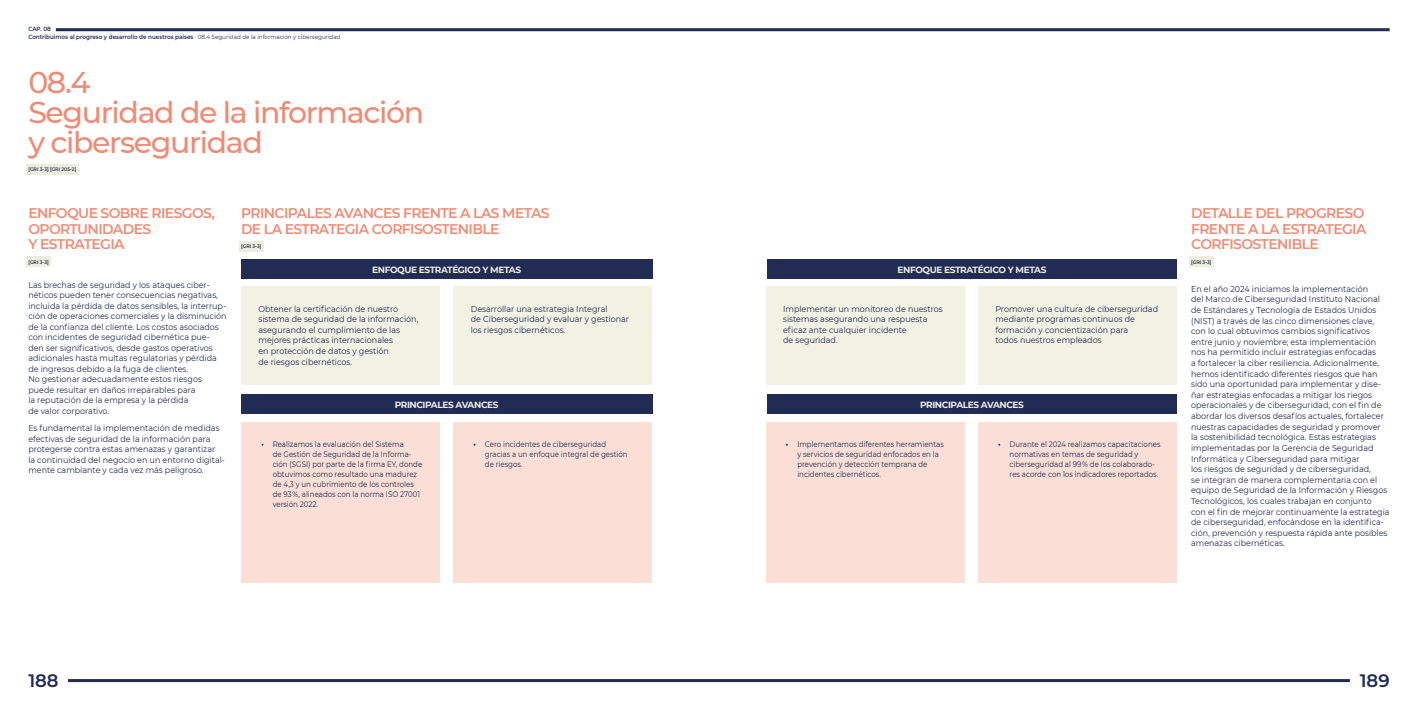
<style>
.page{position:relative;width:1418px;height:709px;background:#fff}
.page>*{position:absolute;margin:0;border:0;box-sizing:border-box;transform-origin:0 0}
.t1{font:500 30px/30px "Montserrat";letter-spacing:-.045em;color:#ee8b76}
.t2{font:600 18px "Montserrat";color:#222b53}
.t3{font:600 14px/15.5px "Montserrat";letter-spacing:-.045em;color:#ee8b76}
.t4{font:700 9px "Montserrat";letter-spacing:-.045em;color:#ececeb}
.t5{font:8.5px/10.6px "Montserrat";color:#222b53;scale:.94 1}
.t6{font:8px/10px "Montserrat";color:#222b53;scale:.88 1}
.t7{font:600 6px/8px "Montserrat";color:#222b53;scale:.94 1}
.t8{font:600 5px "Montserrat";color:#222b53;scale:.94 1}
.s1{font-weight:400}
.s2{font-weight:700}
</style>
<div class="page">
<hr style="left:56px;top:28px;width:1333px;height:3px;background:#222b53">
<hr style="left:68px;top:679px;width:1281px;height:3px;background:#222b53">
<div style="left:26px;top:164px;width:53px;height:10px;background:#ededdd"></div>
<div style="left:26px;top:257px;width:25px;height:10px;background:#ededdd"></div>
<div style="left:239px;top:241px;width:25px;height:10px;background:#ededdd"></div>
<div style="left:241px;top:286px;width:198px;height:99px;background:#f1f1e4"></div>
<div style="left:454px;top:286px;width:198px;height:99px;background:#f1f1e4"></div>
<div style="left:241px;top:422px;width:198px;height:161px;background:#fbdfd6"></div>
<div style="left:454px;top:422px;width:198px;height:161px;background:#fbdfd6"></div>
<div style="left:241px;top:260px;width:411px;height:19px;background:#222b53"></div>
<div style="left:241px;top:394px;width:411px;height:20px;background:#222b53"></div>
<div style="left:766px;top:286px;width:198px;height:99px;background:#f1f1e4"></div>
<div style="left:978px;top:286px;width:198px;height:99px;background:#f1f1e4"></div>
<div style="left:766px;top:422px;width:198px;height:161px;background:#fbdfd6"></div>
<div style="left:978px;top:422px;width:198px;height:161px;background:#fbdfd6"></div>
<div style="left:767px;top:260px;width:409px;height:19px;background:#222b53"></div>
<div style="left:767px;top:394px;width:409px;height:20px;background:#222b53"></div>
<div style="left:1188px;top:257px;width:25px;height:10px;background:#ededdd"></div>
<p class="t7" style="left:28px;top:25px;width:333px">CAP. 08<br>Contribuimos al progreso y desarrollo de nuestros países <span class="s1">· 08.4 Seguridad de la información y ciberseguridad</span></p>
<h1 class="t1" style="left:28px;top:66px;width:397px">08.4<br>Seguridad de la información y ciberseguridad</h1>
<p class="t8" style="left:28px;top:165px;width:52px">[GRI 3-3] [GRI 205-2]</p>
<h3 class="t3" style="left:28px;top:205px;width:188px">ENFOQUE SOBRE RIESGOS,<br>OPORTUNIDADES<br>Y ESTRATEGIA</h3>
<p class="t8" style="left:28px;top:258px;width:23px">[GRI 3-3]</p>
<p class="t5" style="left:28px;top:279px;width:212px">Las brechas de seguridad y los ataques ciber&shy;néticos pueden tener consecuencias negativas, incluida la pérdida de datos sensibles, la interrup&shy;ción de operaciones comerciales y la disminución de la confianza del cliente. Los costos asociados con incidentes de seguridad cibernética pue&shy;den ser significativos, desde gastos operativos adicionales hasta multas regulatorias y pérdida de ingresos debido a la fuga de clientes.<br>No gestionar adecuadamente estos riesgos puede resultar en daños irreparables para<br>la reputación de la empresa y la pérdida<br>de valor corporativo.</p>
<p class="t5" style="left:28px;top:423px;width:211px">Es fundamental la implementación de medidas efectivas de seguridad de la información para protegerse contra estas amenazas y garantizar<br>la continuidad del negocio en un entorno digital&shy;mente cambiante y cada vez más peligroso.</p>
<h3 class="t3" style="left:241px;top:205px;width:310px">PRINCIPALES AVANCES FRENTE A LAS METAS<br>DE LA ESTRATEGIA CORFISOSTENIBLE</h3>
<p class="t8" style="left:241px;top:243px;width:23px">[GRI 3-3]</p>
<p class="t4" style="left:372px;top:263px;width:150px">ENFOQUE ESTRATÉGICO Y METAS</p>
<p class="t5" style="left:258px;top:303px;width:172px">Obtener la certificación de nuestro sistema de seguridad de la información, asegurando el cumplimiento de las mejores prácticas internacionales<br>en protección de datos y gestión<br>de riesgos cibernéticos.</p>
<p class="t5" style="left:471px;top:303px;width:170px">Desarrollar una estrategia Integral<br>de Ciberseguridad y evaluar y gestionar los riesgos cibernéticos.</p>
<p class="t4" style="left:395px;top:398px;width:105px">PRINCIPALES AVANCES</p>
<p class="t6" style="left:273px;top:438px;width:171px;text-indent:-11px"><span class="s2">•</span> Realizamos la evaluación del Sistema<br>de Gestión de Seguridad de la Informa&shy;ción (SGSI) por parte de la firma EY, donde obtuvimos como resultado una madurez de 4,3 y un cubrimiento de los controles de 93 %, alineados con la norma ISO 27001 versión 2022.</p>
<p class="t6" style="left:485px;top:438px;width:164px;text-indent:-11px"><span class="s2">•</span> Cero incidentes de ciberseguridad gracias a un enfoque integral de gestión de riesgos.</p>
<p class="t4" style="left:897px;top:263px;width:150px">ENFOQUE ESTRATÉGICO Y METAS</p>
<p class="t5" style="left:783px;top:303px;width:171px">Implementar un monitoreo de nuestros sistemas asegurando una respuesta eficaz ante cualquier incidente<br>de seguridad.</p>
<p class="t5" style="left:995px;top:303px;width:174px">Promover una cultura de ciberseguridad mediante programas continuos de formación y concientización para<br>todos nuestros empleados</p>
<p class="t4" style="left:920px;top:398px;width:105px">PRINCIPALES AVANCES</p>
<p class="t6" style="left:797px;top:438px;width:168px;text-indent:-11px"><span class="s2">•</span> Implementamos diferentes herramientas y servicios de seguridad enfocados en la prevención y detección temprana de incidentes cibernéticos.</p>
<p class="t6" style="left:1009px;top:438px;width:173px;text-indent:-11px"><span class="s2">•</span> Durante el 2024 realizamos capacitaciones normativas en temas de seguridad y ciberseguridad al 99 % de los colaborado&shy;res acorde con los indicadores reportados.</p>
<h3 class="t3" style="left:1191px;top:205px;width:177px">DETALLE DEL PROGRESO<br>FRENTE A LA ESTRATEGIA<br>CORFISOSTENIBLE</h3>
<p class="t8" style="left:1191px;top:258px;width:23px">[GRI 3-3]</p>
<p class="t5" style="left:1191px;top:283px;width:213px">En el año 2024 iniciamos la implementación<br>del Marco de Ciberseguridad Instituto Nacional de Estándares y Tecnología de Estados Unidos (NIST) a través de las cinco dimensiones clave, con lo cual obtuvimos cambios significativos entre junio y noviembre; esta implementación nos ha permitido incluir estrategias enfocadas<br>a fortalecer la ciber resiliencia. Adicionalmente, hemos identificado diferentes riesgos que han sido una oportunidad para implementar y dise&shy;ñar estrategias enfocadas a mitigar los riegos operacionales y de ciberseguridad, con el fin de abordar los diversos desafíos actuales, fortalecer nuestras capacidades de seguridad y promover la sostenibilidad tecnológica. Estas estrategias implementadas por la Gerencia de Seguridad Informática y Ciberseguridad para mitigar<br>los riesgos de seguridad y de ciberseguridad,<br>se integran de manera complementaria con el equipo de Seguridad de la Información y Riesgos Tecnológicos, los cuales trabajan en conjunto<br>con el fin de mejorar continuamente la estrategia de ciberseguridad, enfocándose en la identifica&shy;ción, prevención y respuesta rápida ante posibles amenazas cibernéticas.</p>
<h2 class="t2" style="left:28px;top:668px;width:32px">188</h2>
<h2 class="t2" style="left:1359px;top:668px;width:31px">189</h2>
</div>
